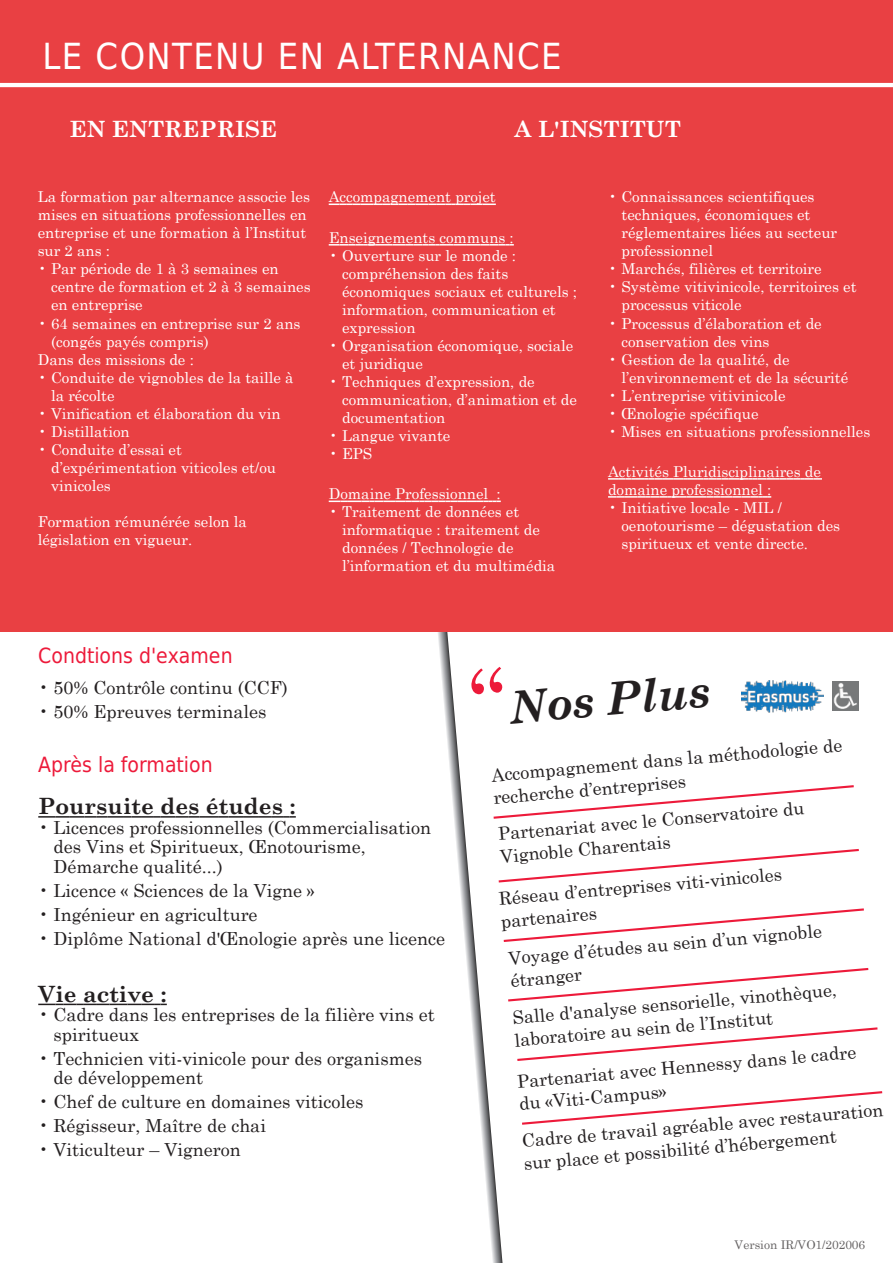
<style>
.page{position:relative;width:893px;height:1263px;background:#fff}
.page>*{position:absolute;margin:0;border:0;box-sizing:border-box;transform-origin:0 0}
.t1{font:italic 700 45px "Century Schoolbook";color:#231f20}
.t2{font:36px "DejaVu Sans Condensed";letter-spacing:.04em;color:#fff}
.t3{font:700 22.5px "Century Schoolbook";color:#231f20}
.t4{font:700 22.5px "Century Schoolbook";color:#fff}
.t5{font:21px "DejaVu Sans Condensed";color:#ed1a3a}
.t6{font:18px/22.5px "Century Schoolbook";color:#231f20}
.t7{font:15px/18px "Century Schoolbook";color:#fff}
.t8{font:12px "Century Schoolbook";color:rgb(35 31 32/.7)}
</style>
<div class="page">
<div style="left:0;top:0;width:893px;height:631px;background:#e94043"></div>
<svg style="left:329px;top:204px;width:167px;height:1px"></svg>
<svg style="left:329px;top:244px;width:185px;height:2px"></svg>
<svg style="left:329px;top:501px;width:172px;height:1px"></svg>
<svg style="left:608px;top:478px;width:214px;height:2px"></svg>
<svg style="left:608px;top:496px;width:163px;height:2px"></svg>
<svg style="left:38px;top:816px;width:258px;height:2px"></svg>
<svg style="left:38px;top:1004px;width:129px;height:1px"></svg>
<hr style="left:0;top:83px;width:893px;height:4px;background:#fff">
<svg style="left:435px;top:631px;width:449px;height:632px"></svg>
<h2 class="t2" style="left:43px;top:36px;width:521px">LE CONTENU EN ALTERNANCE</h2>
<h3 class="t4" style="left:70px;top:115px;width:209px">EN ENTREPRISE</h3>
<h3 class="t4" style="left:514px;top:115px;width:168px">A L'INSTITUT</h3>
<p class="t7" style="left:38px;top:188px;width:274px">La formation par alternance associe les mises en situations professionnelles en entreprise et une formation à l’Institut sur 2 ans :</p>
<p class="t7" style="left:51px;top:260px;width:261px;text-indent:-13px">• Par période de 1 à 3 semaines en centre de formation et 2 à 3 semaines en entreprise</p>
<p class="t7" style="left:38px;top:314px;width:264px">• 64 semaines en entreprise sur 2 ans</p>
<p class="t7" style="left:51px;top:332px;width:159px">(congés payés compris)</p>
<p class="t7" style="left:38px;top:350px;width:158px">Dans des missions de :</p>
<p class="t7" style="left:51px;top:368px;width:244px;text-indent:-13px">• Conduite de vignobles de la taille à la récolte</p>
<p class="t7" style="left:38px;top:404px;width:244px">• Vinification et élaboration du vin</p>
<p class="t7" style="left:38px;top:422px;width:94px">• Distillation</p>
<p class="t7" style="left:51px;top:440px;width:226px;text-indent:-13px">• Conduite d’essai et d’expérimentation viticoles et/ou vinicoles</p>
<p class="t7" style="left:38px;top:512px;width:211px">Formation rémunérée selon la législation en vigueur.</p>
<p class="t7" style="left:329px;top:188px;width:169px">Accompagnement projet</p>
<p class="t7" style="left:329px;top:228px;width:187px">Enseignements communs :</p>
<p class="t7" style="left:342px;top:246px;width:236px;text-indent:-13px">• Ouverture sur le monde : compréhension des faits économiques sociaux et culturels ; information, communication et expression</p>
<p class="t7" style="left:342px;top:336px;width:233px;text-indent:-13px">• Organisation économique, sociale et juridique</p>
<p class="t7" style="left:342px;top:372px;width:236px;text-indent:-13px">• Techniques d’expression, de communication, d’animation et de documentation</p>
<p class="t7" style="left:329px;top:426px;width:123px">• Langue vivante</p>
<p class="t7" style="left:329px;top:444px;width:45px">• EPS</p>
<p class="t7" style="left:329px;top:485px;width:174px">Domaine Professionnel :</p>
<p class="t7" style="left:342px;top:503px;width:215px;text-indent:-13px">• Traitement de données et informatique : traitement de données / Technologie de l’information et du multimédia</p>
<p class="t7" style="left:621px;top:188px;width:217px;text-indent:-13px">• Connaissances scientifiques techniques, économiques et réglementaires liées au secteur professionnel</p>
<p class="t7" style="left:608px;top:260px;width:215px">• Marchés, filières et territoire</p>
<p class="t7" style="left:621px;top:278px;width:237px;text-indent:-13px">• Système vitivinicole, territoires et processus viticole</p>
<p class="t7" style="left:621px;top:314px;width:202px;text-indent:-13px">• Processus d’élaboration et de conservation des vins</p>
<p class="t7" style="left:621px;top:350px;width:228px;text-indent:-13px">• Gestion de la qualité, de l’environnement et de la sécurité</p>
<p class="t7" style="left:608px;top:386px;width:179px">• L’entreprise vitivinicole</p>
<p class="t7" style="left:608px;top:404px;width:152px">• Œnologie spécifique</p>
<p class="t7" style="left:608px;top:422px;width:264px">• Mises en situations professionnelles</p>
<p class="t7" style="left:608px;top:462px;width:214px">Activités Pluridisciplinaires de domaine professionnel :</p>
<p class="t7" style="left:621px;top:498px;width:220px;text-indent:-13px">• Initiative locale - MIL / oenotourisme – dégustation des spiritueux et vente directe.</p>
<h3 class="t5" style="left:38px;top:643px;width:196px">Condtions d'examen</h3>
<p class="t6" style="left:38px;top:676px;width:251px">• 50% Contrôle continu (CCF)</p>
<p class="t6" style="left:38px;top:700px;width:230px">• 50% Epreuves terminales</p>
<h3 class="t5" style="left:38px;top:752px;width:176px">Après la formation</h3>
<h3 class="t3" style="left:38px;top:792px;width:259px">Poursuite des études :</h3>
<p class="t6" style="left:53px;top:817px;width:379px;line-height:19.5px;text-indent:-15px">• Licences professionnelles (Commercialisation des Vins et Spiritueux, Œnotourisme,<br>Démarche qualité...)</p>
<p class="t6" style="left:38px;top:878px;width:278px">• Licence « Sciences de la Vigne »</p>
<p class="t6" style="left:38px;top:902px;width:221px">• Ingénieur en agriculture</p>
<p class="t6" style="left:38px;top:926px;width:408px">• Diplôme National d'Œnologie après une licence</p>
<h3 class="t3" style="left:38px;top:979px;width:130px">Vie active :</h3>
<p class="t6" style="left:53px;top:1004px;width:383px;line-height:19.5px;text-indent:-15px">• Cadre dans les entreprises de la filière vins et spiritueux</p>
<p class="t6" style="left:53px;top:1048px;width:370px;line-height:19.5px;text-indent:-15px">• Technicien viti-vinicole pour des organismes de développement</p>
<p class="t6" style="left:38px;top:1090px;width:327px">• Chef de culture en domaines viticoles</p>
<p class="t6" style="left:38px;top:1114px;width:229px">• Régisseur, Maître de chai</p>
<p class="t6" style="left:38px;top:1138px;width:204px">• Viticulteur – Vigneron</p>
<h1 class="t1" style="left:506px;top:679px;width:204px;rotate:-5deg">Nos Plus</h1>
<p class="t6" style="left:490px;top:763px;width:354px;rotate:-5deg">Accompagnement dans la méthodologie de recherche d’entreprises</p>
<p class="t6" style="left:497px;top:822px;width:308px;rotate:-5deg">Partenariat avec le Conservatoire du<br>Vignoble Charentais</p>
<p class="t6" style="left:498px;top:887px;width:286px;rotate:-5deg">Réseau d’entreprises viti-vinicoles partenaires</p>
<p class="t6" style="left:508px;top:946px;width:316px;rotate:-5deg">Voyage d’études au sein d’un vignoble étranger</p>
<p class="t6" style="left:511px;top:1006px;width:327px;rotate:-5deg">Salle d'analyse sensorielle, vinothèque, laboratoire au sein de l’Institut</p>
<p class="t6" style="left:516px;top:1070px;width:342px;rotate:-5deg">Partenariat avec Hennessy dans le cadre du «Viti-Campus»</p>
<p class="t6" style="left:521px;top:1129px;width:364px;rotate:-5deg">Cadre de travail agréable avec restauration sur place et possibilité d’hébergement</p>
<p class="t8" style="left:735px;top:1237px;width:132px">Version IR/VO1/202006</p>
</div>
